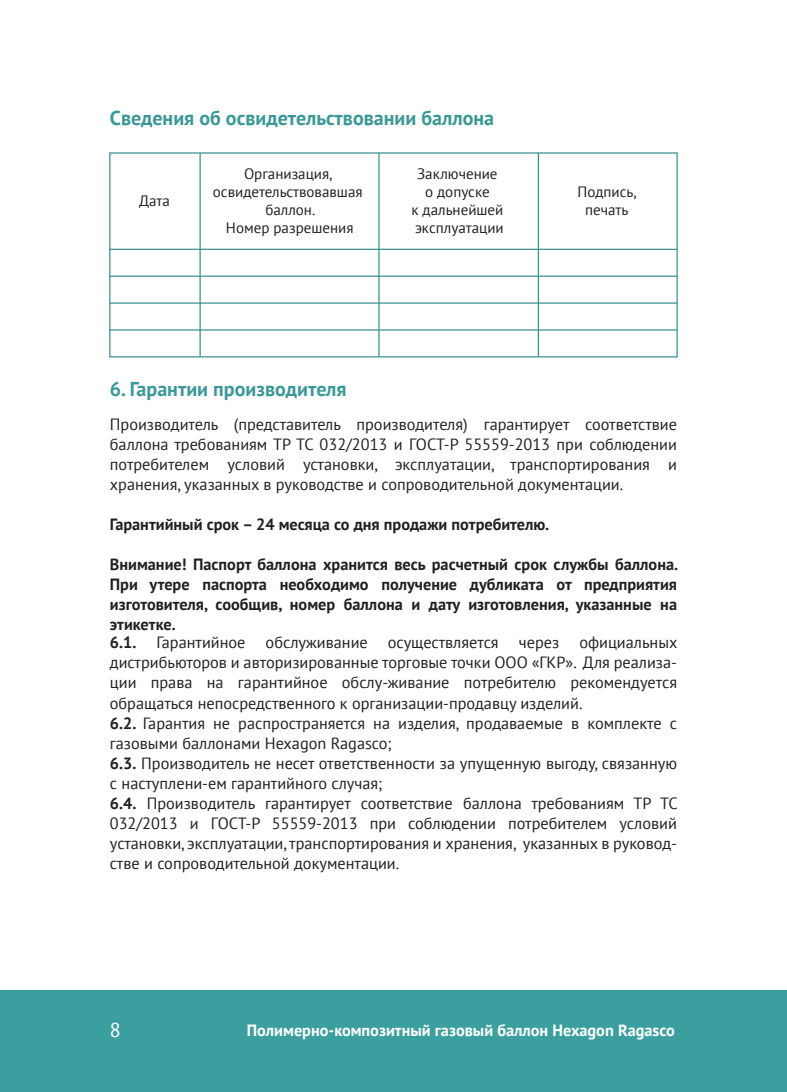
<style>
.page{position:relative;width:787px;height:1092px;background:#fff}
.page>*{position:absolute;margin:0;border:0;box-sizing:border-box;transform-origin:0 0}
.t1{font:700 20px "PT Sans";color:#3a9899}
.t2{font:20px "PT Sans";color:#fff}
.t3{font:16.25px/20px "PT Sans";color:#231f20;text-align:justify}
.t4{font:700 16.25px/20px "PT Sans";color:#231f20;text-align:justify}
.t5{font:700 16.25px "PT Sans";color:#fff}
.t6{font:15px/18px "PT Sans";color:#231f20;text-align:center}
.s1{font-weight:700}
</style>
<div class="page">
<div style="left:0;top:990px;width:787px;height:101px;background:#3c9f9f"></div>
<div style="left:109px;top:152px;width:568px;height:205px;border:1px solid #3b9192"></div>
<hr style="left:110px;top:249px;width:567px;height:1px;background:#3b9192">
<hr style="left:110px;top:275px;width:567px;height:2px;background:#3b9192">
<hr style="left:110px;top:302px;width:567px;height:2px;background:#3b9192">
<hr style="left:110px;top:329px;width:567px;height:1px;background:#3b9192">
<hr style="left:199px;top:153px;width:2px;height:204px;background:#3b9192">
<hr style="left:378px;top:153px;width:1px;height:204px;background:#3b9192">
<hr style="left:538px;top:153px;width:1px;height:204px;background:#3b9192">
<p class="t1" style="left:110px;top:105px;width:386px">Сведения об освидетельствовании баллона</p>
<p class="t6" style="left:139px;top:192px;width:32px">Дата</p>
<p class="t6" style="left:213px;top:165px;width:151px">Организация, освидетельствовавшая баллон.<br>Номер разрешения</p>
<p class="t6" style="left:411px;top:165px;width:94px">Заключение<br>о допуске<br>к дальнейшей эксплуатации</p>
<p class="t1" style="left:110px;top:376px;width:238px">6. Гарантии производителя</p>
<p class="t6" style="left:577px;top:183px;width:61px">Подпись, печать</p>
<p class="t3" style="left:110px;top:414px;width:568px">Производитель (представитель производителя) гарантирует соответствие баллона требованиям ТР ТС 032/2013 и ГОСТ-Р 55559-2013 при соблюдении потребителем условий установки, эксплуатации, транспортирования и хранения, указанных в руководстве и сопроводительной документации.</p>
<p class="t4" style="left:110px;top:514px;width:441px">Гарантийный срок – 24 месяца со дня продажи потребителю.</p>
<p class="t4" style="left:110px;top:554px;width:570px">Внимание! Паспорт баллона хранится весь расчетный срок службы баллона.<br>При утере паспорта необходимо получение дубликата от предприятия изготовителя, сообщив, номер баллона и дату изготовления, указанные на этикетке.</p>
<p class="t3" style="left:110px;top:632px;width:569px;text-align:left"><span class="s1">6.1.</span> Гарантийное обслуживание осуществляется через официальных дистрибьюторов и авторизированные торговые точки ООО «ГКР». Для реализа&shy;ции права на гарантийное обслу-живание потребителю рекомендуется обращаться непосредственного к организации-продавцу изделий.<br><span class="s1">6.2.</span> Гарантия не распространяется на изделия, продаваемые в комплекте с газовыми баллонами Hexagon Ragasco;<br><span class="s1">6.3.</span> Производитель не несет ответственности за упущенную выгоду, связанную с наступлени-ем гарантийного случая;<br><span class="s1">6.4.</span> Производитель гарантирует соответствие баллона требованиям ТР ТС 032/2013 и ГОСТ-Р 55559-2013 при соблюдении потребителем условий установки, эксплуатации, транспортирования и хранения, указанных в руковод&shy;стве и сопроводительной документации.</p>
<p class="t2" style="left:110px;top:1017px;width:12px">8</p>
<p class="t5" style="left:247px;top:1019px;width:429px">Полимерно-композитный газовый баллон Hexagon Ragasco</p>
</div>
